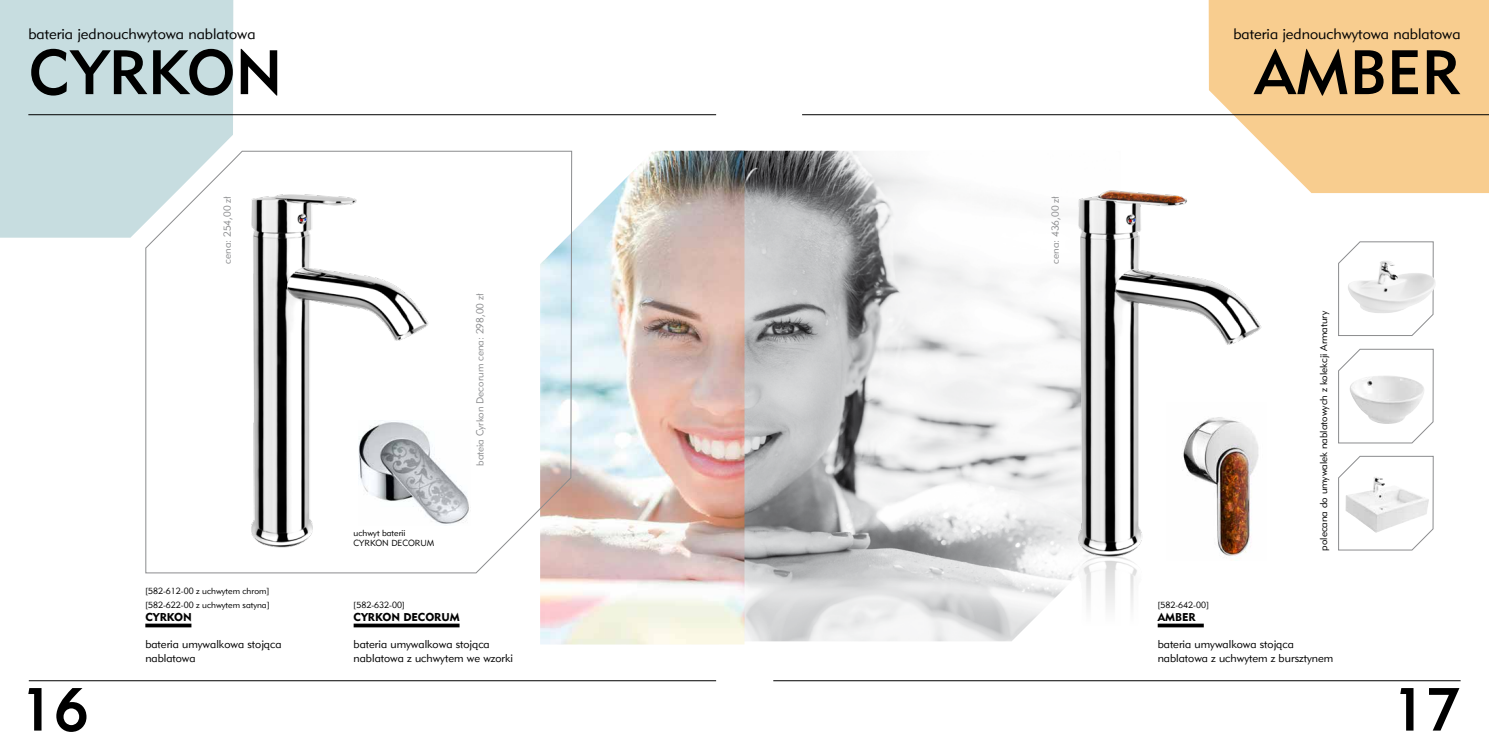
<style>
.page{position:relative;width:1489px;height:745px;background:#fff}
.page>*{position:absolute;margin:0;border:0;box-sizing:border-box;transform-origin:0 0}
.t1{font:61.88px "Geometric 415 Md EU";color:#000}
.t2{font:60px "Geometric 415 Md EU";color:#000}
.t3{font:15px "Geometric 415 Lt EU";color:#000}
.t4{font:11.25px/13.5px "Geometric 415 Lt EU";color:#000}
.t5{font:11.25px "Geometric 415 Blk EU";color:#000}
.t6{font:10px "Geometric 415 Lt EU";color:#8b8c8e}
.t7{font:10px "Geometric 415 Lt EU";color:#000}
.t8{font:8.75px/13.5px "Geometric 415 Lt EU";color:#000}
</style>
<div class="page">
<hr style="left:773px;top:680px;width:687px;height:1px;background:#000">
<hr style="left:29px;top:680px;width:687px;height:1px;background:#000">
<img style="left:744px;top:151px;width:254px;height:490px">
<img style="left:540px;top:151px;width:204px;height:493px">
<div style="left:0;top:0;width:234px;height:237px;background:#c7dde0"></div>
<svg style="left:1207px;top:0;width:281px;height:193px;background:#f8d198"></svg>
<svg style="left:144px;top:150px;width:428px;height:423px"></svg>
<svg style="left:1338px;top:348px;width:96px;height:95px"></svg>
<svg style="left:1338px;top:241px;width:96px;height:95px"></svg>
<svg style="left:1338px;top:455px;width:96px;height:95px"></svg>
<svg style="left:145px;top:623px;width:46px;height:4px"></svg>
<svg style="left:353px;top:623px;width:106px;height:4px"></svg>
<hr style="left:28px;top:114px;width:688px;height:1px;background:#000">
<img style="left:1349px;top:375px;width:75px;height:48px">
<img style="left:1347px;top:260px;width:88px;height:53px">
<img style="left:1345px;top:476px;width:83px;height:56px">
<hr style="left:802px;top:114px;width:686px;height:1px;background:#000">
<img style="left:173px;top:179px;width:265px;height:374px">
<img style="left:998px;top:179px;width:272px;height:355px">
<img style="left:998px;top:534px;width:206px;height:108px">
<img style="left:359px;top:420px;width:111px;height:105px">
<img style="left:1166px;top:402px;width:100px;height:157px">
<h3 class="t3" style="left:28px;top:25px;width:229px">bateria jednouchwytowa nablatowa</h3>
<h1 class="t1" style="left:29px;top:34px;width:203px">CYR KON</h1>
<p class="t6" style="left:221px;top:263px;width:69px;rotate:-90deg">cena: 254,00 zł</p>
<p class="t8" style="left:145px;top:583px;width:126px">[582-612-00 z uchwytem chrom] [582-622-00 z uchwytem satyna]</p>
<p class="t5" style="left:145px;top:610px;width:48px">CYRKON</p>
<p class="t4" style="left:145px;top:637px;width:138px">bateria umywalkowa stojąca nablatowa</p>
<p class="t8" style="left:353px;top:527px;width:82px;line-height:10.5px">uchwyt baterii<br>CYRKON DECORUM</p>
<p class="t6" style="left:473px;top:465px;width:174px;rotate:-90deg">bateia Cyrkon Decorum cena: 298,00 zł</p>
<p class="t8" style="left:353px;top:597px;width:53px">[582-632-00]</p>
<p class="t5" style="left:353px;top:610px;width:108px">CYRKON DECORUM</p>
<p class="t4" style="left:353px;top:637px;width:161px">bateria umywalkowa stojąca nablatowa z uchwytem we wzorki</p>
<p class="t6" style="left:1049px;top:263px;width:69px;rotate:-90deg">cena: 436,00 zł</p>
<h3 class="t3" style="left:1233px;top:25px;width:229px">bateria jednouchwytowa nablatowa</h3>
<h1 class="t1" style="left:1254px;top:34px;width:207px">AMBER</h1>
<p class="t7" style="left:1317px;top:550px;width:241px;rotate:-90deg">polecana do umywalek nablatowych z kolekcji Armatury</p>
<p class="t8" style="left:1157px;top:597px;width:53px">[582-642-00]</p>
<p class="t5" style="left:1157px;top:610px;width:39px">AMBER</p>
<p class="t4" style="left:1157px;top:637px;width:177px">bateria umywalkowa stojąca nablatowa z uchwytem z bursztynem</p>
<h2 class="t2" style="left:20px;top:672px;width:70px">16</h2>
<h2 class="t2" style="left:1391px;top:672px;width:70px">17</h2>
</div>
